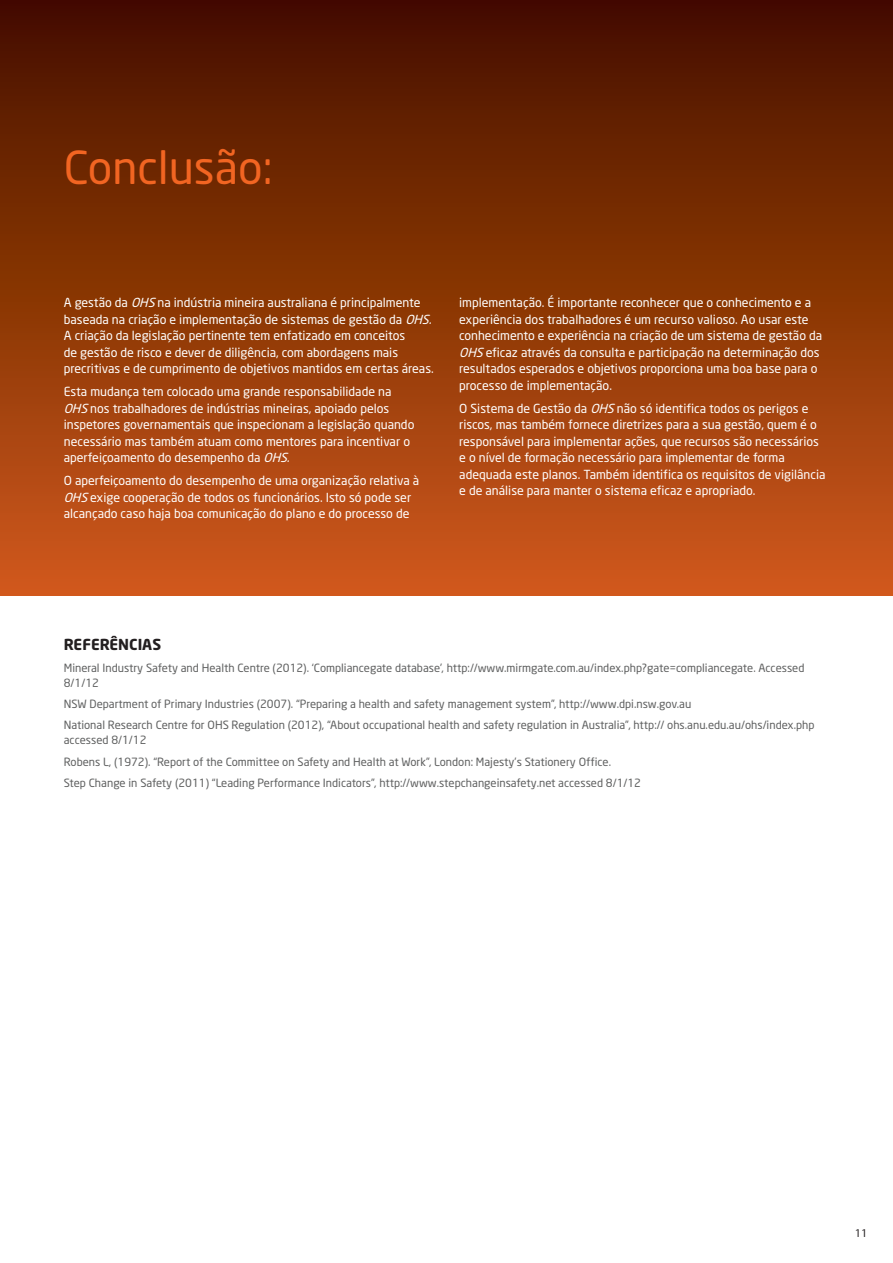
<style>
.page{position:relative;width:893px;height:1263px;background:#fff}
.page>*{position:absolute;margin:0;border:0;box-sizing:border-box;transform-origin:0 0}
.t1{font:45px "Neo Sans";color:#f26522}
.t2{font:700 15px "Neo Sans";color:#231f20}
.t3{font:12.3px/16.5px "Neo Sans";color:#fff}
.t4{font:11.25px/21.3px "Neo Sans";color:#5f6060}
.t5{font:10.5px "Neo Sans";color:#231f20}
.s1{font-style:italic}
</style>
<div class="page">
<div style="left:0;top:0;width:893px;height:595px;background:linear-gradient(to bottom,#440f00,#d15b19)"></div>
<h1 class="t1" style="left:64px;top:140px;width:210px">Conclusão:</h1>
<p class="t3" style="left:64px;top:294px;width:373px">A gestão da <span class="s1">OHS</span>na indústria mineira australiana é principalmente baseada na criação e implementação de sistemas de gestão da <span class="s1">OHS.<br></span>A criação da legislação pertinente tem enfatizado em conceitos<br>de gestão de risco e dever de diligência, com abordagens mais precritivas e de cumprimento de objetivos mantidos em certas áreas.</p>
<p class="t3" style="left:64px;top:383px;width:352px">Esta mudança tem colocado uma grande responsabilidade na <span class="s1">OHS</span>nos trabalhadores de indústrias mineiras, apoiado pelos inspetores governamentais que inspecionam a legislação quando necessário mas também atuam como mentores para incentivar o aperfeiçoamento do desempenho da <span class="s1">OHS.</span></p>
<p class="t3" style="left:64px;top:472px;width:357px">O aperfeiçoamento do desempenho de uma organização relativa à<br><span class="s1">OHS</span>exige cooperação de todos os funcionários. Isto só pode ser alcançado caso haja boa comunicação do plano e do processo de</p>
<p class="t3" style="left:459px;top:294px;width:365px">implementação. É importante reconhecer que o conhecimento e a experiência dos trabalhadores é um recurso valioso. Ao usar este conhecimento e experiência na criação de um sistema de gestão da <span class="s1">OHS</span>eficaz através da consulta e participação na determinação dos resultados esperados e objetivos proporciona uma boa base para o processo de implementação.</p>
<p class="t3" style="left:459px;top:400px;width:368px">O Sistema de Gestão da <span class="s1">OHS</span>não só identifica todos os perigos e riscos, mas também fornece diretrizes para a sua gestão, quem é o responsável para implementar ações, que recursos são necessários e o nível de formação necessário para implementar de forma adequada este planos. Também identifica os requisitos de vigilância e de análise para manter o sistema eficaz e apropriado.</p>
<p class="t2" style="left:64px;top:635px;width:20px">REFER</p>
<p class="t2" style="left:110px;top:635px;width:18px">ÊNCIAS</p>
<p class="t4" style="left:64px;top:660px;width:742px;line-height:15px">Mineral Industry Safety and Health Centre (2012). ‘Compliancegate database’, http://www.mirmgate.com.au/index.php?gate=compliancegate. Accessed<br>8/1/12</p>
<p class="t4" style="left:64px;top:693px;width:752px">NSW Department of Primary Industries (2007). “Preparing a health and safety management system”, http://www.dpi.nsw.gov.au<br>National Research Centre for OHS Regulation (2012), “About occupational health and safety regulation in Australia”, http:// ohs.anu.edu.au/ohs/index.php</p>
<p class="t4" style="left:64px;top:729px;width:579px">accessed 8/1/12<br>Robens L, (1972). “Report of the Committee on Safety and Health at Work”, London: Majesty’s Stationery Office.<br>Step Change in Safety (2011) “Leading Performance Indicators”, http://www.stepchangeinsafety.net accessed 8/1/12</p>
<p class="t5" style="left:855px;top:1227px;width:14px">11</p>
</div>
